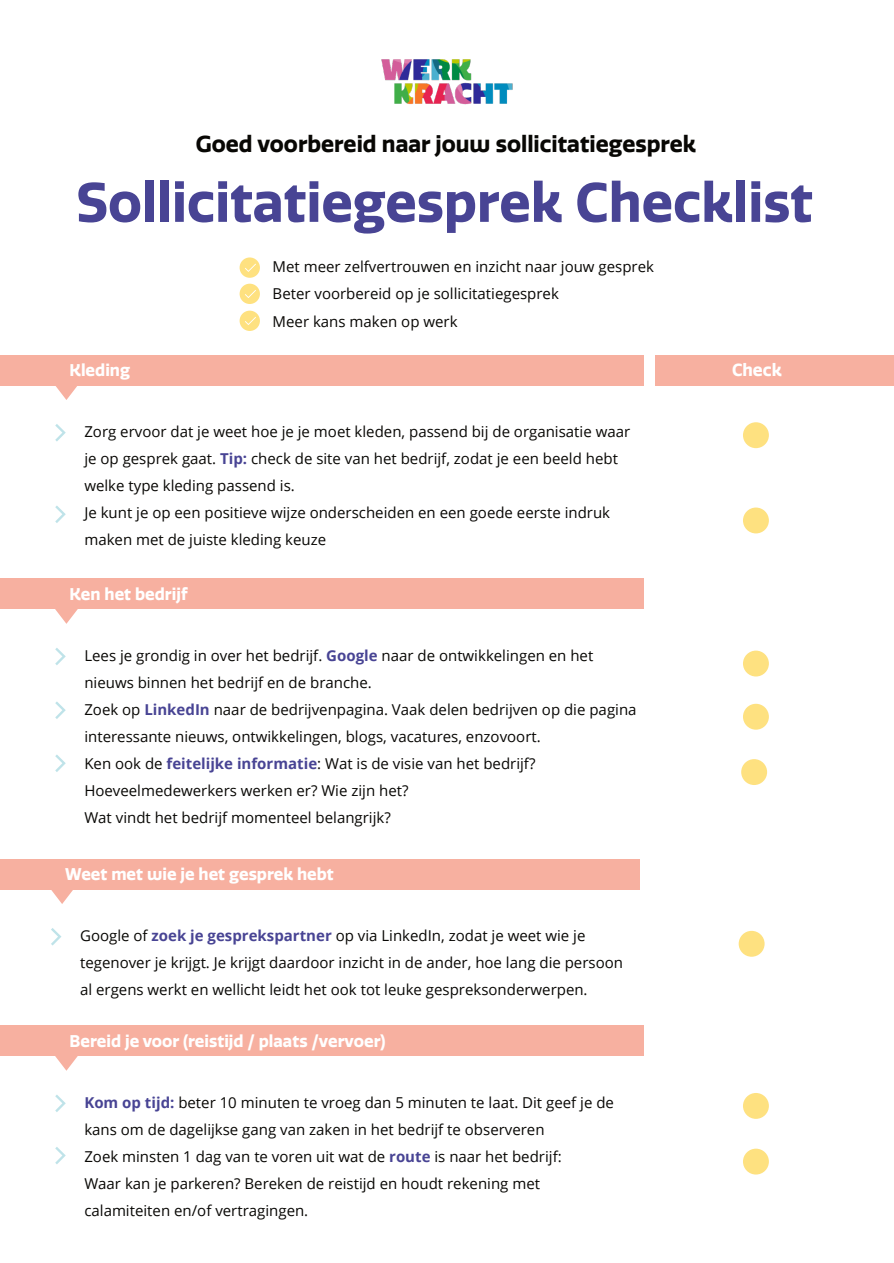
<style>
.page{position:relative;width:894px;height:1263px;background:#fff}
.page>*{position:absolute;margin:0;border:0;box-sizing:border-box;transform-origin:0 0}
.t1{font:700 54px "Quatro W00";color:#484494}
.t2{font:700 22.5px "Quatro W00";color:#080704}
.t3{font:700 17.1px "Quatro W00";color:#fff}
.t4{font:700 16.5px "Quatro W00";color:#fff}
.t5{font:15px/27px "Open Sans";color:#080704}
.s1{font-weight:700;color:#484494}
</style>
<div class="page">
<div style="left:0;top:355px;width:643px;height:31px;background:#f7b0a0"></div>
<img style="left:381px;top:59px;width:132px;height:46px">
<div style="left:742px;top:508px;width:26px;height:25px;background:#fee180;border-radius:50%"></div>
<div style="left:742px;top:422px;width:26px;height:26px;background:#fee180;border-radius:50%"></div>
<div style="left:742px;top:704px;width:26px;height:26px;background:#fee180;border-radius:50%"></div>
<div style="left:742px;top:651px;width:26px;height:25px;background:#fee180;border-radius:50%"></div>
<svg style="left:239px;top:257px;width:21px;height:21px"></svg>
<svg style="left:239px;top:284px;width:21px;height:20px"></svg>
<svg style="left:239px;top:311px;width:21px;height:20px"></svg>
<svg style="left:56px;top:386px;width:21px;height:14px"></svg>
<div style="left:655px;top:355px;width:238px;height:31px;background:#f7b0a0"></div>
<svg style="left:55px;top:424px;width:11px;height:17px"></svg>
<svg style="left:55px;top:505px;width:11px;height:18px"></svg>
<div style="left:0;top:1025px;width:643px;height:31px;background:#f7b0a0"></div>
<div style="left:742px;top:1149px;width:26px;height:25px;background:#fee180;border-radius:50%"></div>
<div style="left:742px;top:1093px;width:26px;height:26px;background:#fee180;border-radius:50%"></div>
<svg style="left:55px;top:1056px;width:23px;height:15px"></svg>
<svg style="left:55px;top:1095px;width:11px;height:17px"></svg>
<svg style="left:55px;top:1147px;width:11px;height:17px"></svg>
<div style="left:0;top:578px;width:643px;height:31px;background:#f7b0a0"></div>
<svg style="left:55px;top:609px;width:23px;height:15px"></svg>
<svg style="left:55px;top:648px;width:11px;height:17px"></svg>
<svg style="left:55px;top:701px;width:11px;height:18px"></svg>
<svg style="left:55px;top:754px;width:11px;height:18px"></svg>
<div style="left:741px;top:759px;width:25px;height:26px;background:#fee180;border-radius:50%"></div>
<div style="left:738px;top:931px;width:26px;height:26px;background:#fee180;border-radius:50%"></div>
<div style="left:0;top:859px;width:639px;height:31px;background:#f7b0a0"></div>
<svg style="left:51px;top:890px;width:22px;height:14px"></svg>
<svg style="left:51px;top:928px;width:10px;height:17px"></svg>
<h2 class="t2" style="left:196px;top:130px;width:501px">Goed voorbereid naar jouw sollicitatiegesprek</h2>
<h1 class="t1" style="left:76px;top:171px;width:738px">Sollicitatiegesprek Checklist</h1>
<p class="t4" style="left:69px;top:360px;width:62px">Kleding</p>
<p class="t5" style="left:272px;top:255px;width:383px">Met meer zelfvertrouwen en inzicht naar jouw gesprek<br>Beter voorbereid op je sollicitatiegesprek<br>Meer kans maken op werk</p>
<p class="t5" style="left:84px;top:420px;width:547px">Zorg ervoor dat je weet hoe je je moet kleden, passend bij de organisatie waar je op gesprek gaat. <span class="s1">Tip:</span> check de site van het bedrijf, zodat je een beeld hebt welke type kleding passend is.<br>Je kunt je op een positieve wijze onderscheiden en een goede eerste indruk maken met de juiste kleding keuze</p>
<p class="t4" style="left:69px;top:584px;width:120px">Ken het bedrijf</p>
<p class="t5" style="left:84px;top:643px;width:553px">Lees je grondig in over het bedrijf. <span class="s1">Google</span> naar de ontwikkelingen en het nieuws binnen het bedrijf en de branche.<br>Zoek op <span class="s1">LinkedIn</span> naar de bedrijvenpagina. Vaak delen bedrijven op die pagina interessante nieuws, ontwikkelingen, blogs, vacatures, enzovoort.<br>Ken ook de <span class="s1">feitelijke informatie</span>: Wat is de visie van het bedrijf?<br>Hoeveelmedewerkers werken er? Wie zijn het?<br>Wat vindt het bedrijf momenteel belangrijk?</p>
<p class="t4" style="left:65px;top:864px;width:270px">Weet met wie je het gesprek hebt</p>
<p class="t5" style="left:80px;top:924px;width:544px">Google of <span class="s1">zoek je gesprekspartner</span> op via LinkedIn, zodat je weet wie je tegenover je krijgt. Je krijgt daardoor inzicht in de ander, hoe lang die persoon al ergens werkt en wellicht leidt het ook tot leuke gespreksonderwerpen.</p>
<p class="t4" style="left:69px;top:1031px;width:317px">Bereid je voor (reistijd / plaats /vervoer)</p>
<p class="t5" style="left:84px;top:1090px;width:531px"><span class="s1">Kom op tijd:</span> beter 10 minuten te vroeg dan 5 minuten te laat. Dit geef je de kans om de dagelijkse gang van zaken in het bedrijf te observeren<br>Zoek minsten 1 dag van te voren uit wat de <span class="s1">route</span> is naar het bedrijf:<br>Waar kan je parkeren? Bereken de reistijd en houdt rekening met calamiteiten en/of vertragingen.</p>
<p class="t3" style="left:731px;top:360px;width:51px">Check</p>
</div>
